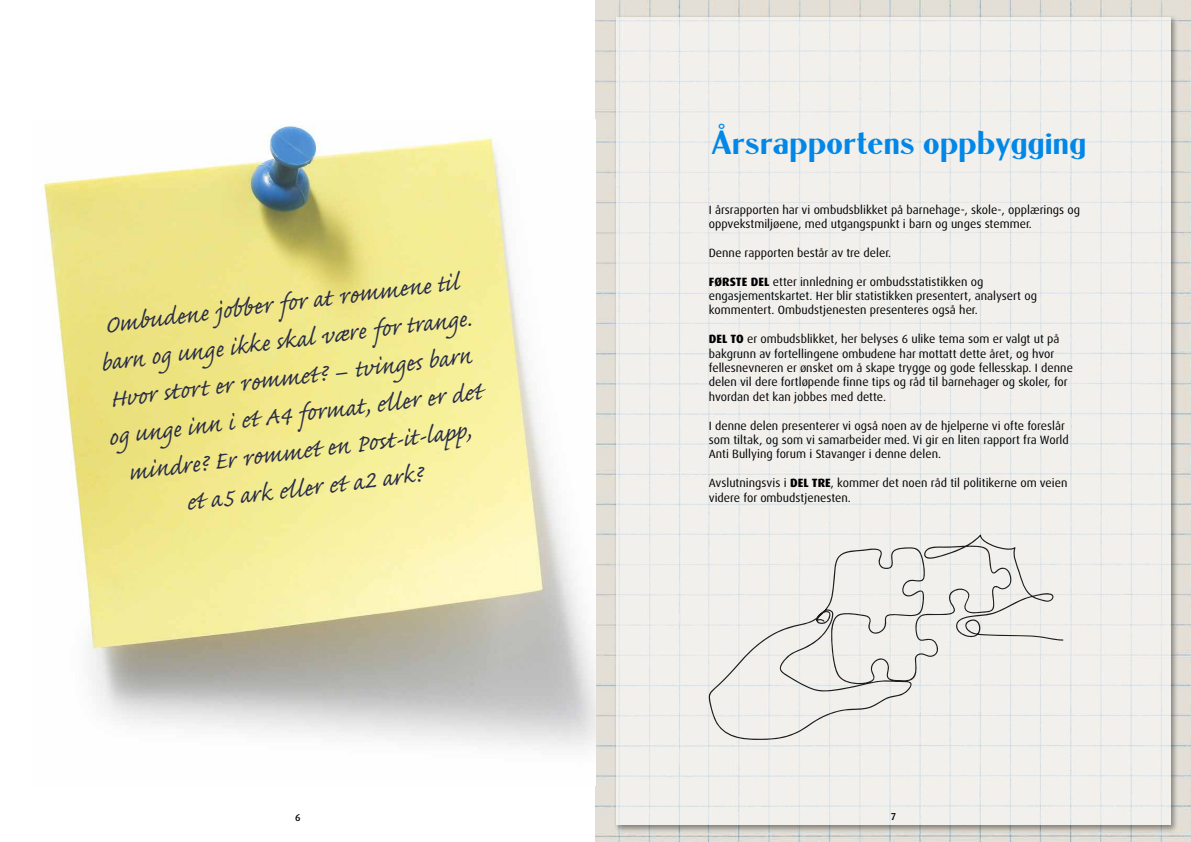
<style>
.page{position:relative;width:1191px;height:842px;background:#fff}
.page>*{position:absolute;margin:0;border:0;box-sizing:border-box;transform-origin:0 0}
.t1{font:33.3px "Dukas CF Bold";color:#0087e8}
.t2{font:31px/37.2px "Caflisch Script Pro";color:#292e47;text-align:center}
.t3{font:12px/14.4px "Dax Pro";color:#000}
.t4{font:500 10px "Dax Pro";color:#000}
.s1{font-weight:800}
</style>
<div class="page">
<img style="left:595px;top:0;width:596px;height:842px">
<div style="left:613px;top:14px;width:565px;height:819px;background:#000;opacity:.75"></div>
<div style="left:616px;top:17px;width:554px;height:808px;background:#f2f0ec"></div>
<img style="left:43px;top:126px;width:552px;height:622px">
<svg style="left:708px;top:534px;width:355px;height:206px"></svg>
<h2 class="t2" style="left:93px;top:311px;width:376px;rotate:-7deg">Ombudene jobber for at rommene til barn og unge ikke skal være for trange.<br>Hvor stort er rommet ? – tvinges barn og unge inn i et A4 format, eller er det mindre? Er rommet en Post-it-lapp,<br>et a5 ark eller et a2 ark?</h2>
<p class="t4" style="left:295px;top:811px;width:7px">6</p>
<h1 class="t1" style="left:710px;top:123px;width:377px">Årsrapportens oppbygging</h1>
<p class="t3" style="left:709px;top:202px;width:373px">I årsrapporten har vi ombudsblikket på barnehage-, skole-, opplærings og oppvekstmiljøene, med utgangspunkt i barn og unges stemmer.</p>
<p class="t3" style="left:709px;top:245px;width:184px">Denne rapporten består av tre deler.</p>
<p class="t3" style="left:709px;top:274px;width:330px"><span class="s1">FØRSTE DEL</span> etter innledning er ombudsstatistikken og engasjementskartet. Her blir statistikken presentert, analysert og kommentert. Ombudstjenesten presenteres også her.</p>
<p class="t3" style="left:709px;top:332px;width:366px"><span class="s1">DEL TO</span> er ombudsblikket, her belyses 6 ulike tema som er valgt ut på bakgrunn av fortellingene ombudene har mottatt dette året, og hvor fellesnevneren er ønsket om å skape trygge og gode fellesskap. I denne delen vil dere fortløpende finne tips og råd til barnehager og skoler, for hvordan det kan jobbes med dette.</p>
<p class="t3" style="left:709px;top:418px;width:361px">I denne delen presenterer vi også noen av de hjelperne vi ofte foreslår som tiltak, og som vi samarbeider med. Vi gir en liten rapport fra World<br>Anti Bullying forum i Stavanger i denne delen.</p>
<p class="t3" style="left:709px;top:476px;width:360px">Avslutningsvis i <span class="s1">DEL TRE</span>, kommer det noen råd til politikerne om veien videre for ombudstjenesten.</p>
<p class="t4" style="left:891px;top:810px;width:6px">7</p>
</div>
